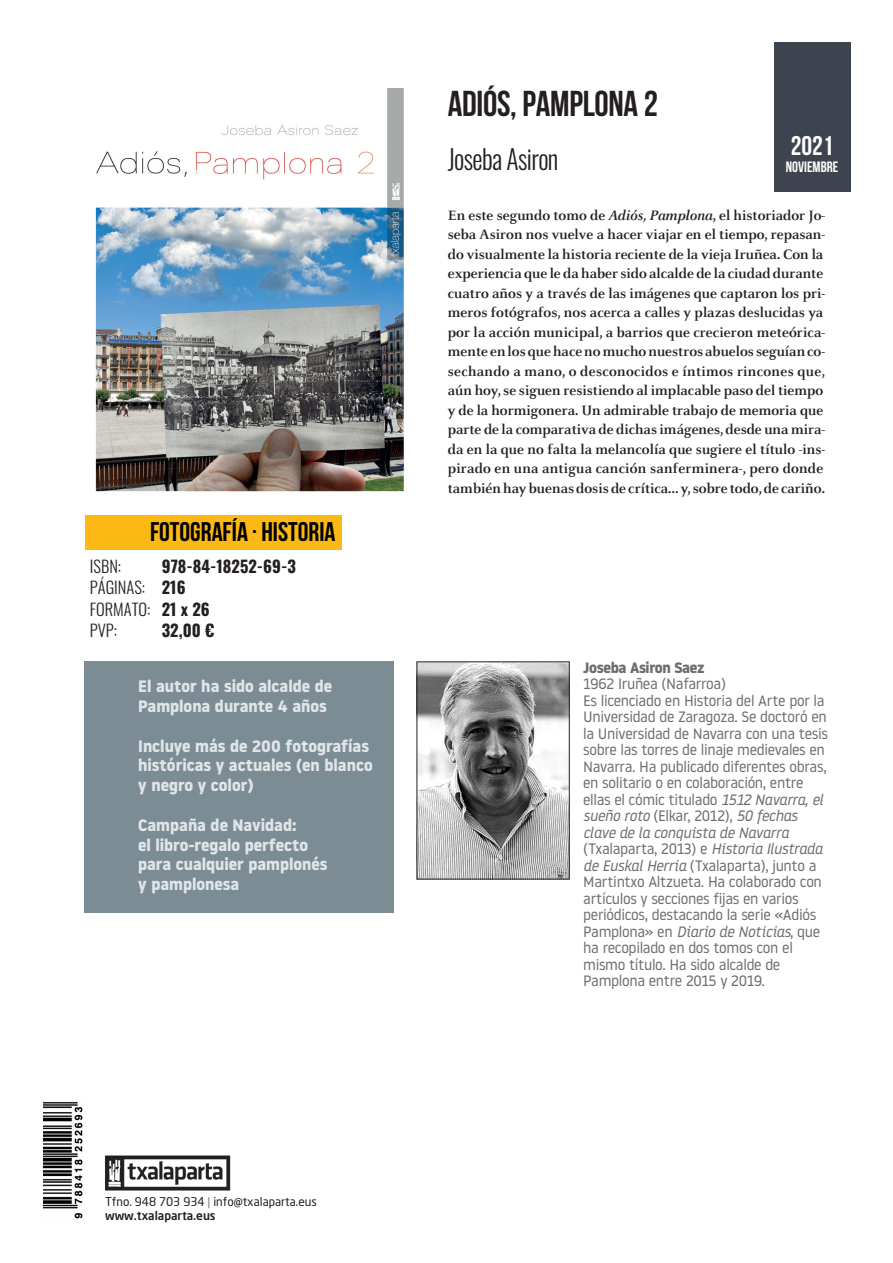
<style>
.page{position:relative;width:893px;height:1263px;background:#fff}
.page>*{position:absolute;margin:0;border:0;box-sizing:border-box;transform-origin:0 0}
.t1{font:36px "Bebas Neue";letter-spacing:-.01em;color:#231f20}
.t2{font:700 27px "Bebas Neue";color:#000}
.t3{font:300 27px "Oswald";letter-spacing:-.025em;color:#231f20;scale:.95 1}
.t4{font:700 27px "Bebas Neue";color:#fff}
.t5{font:700 16.5px/19.8px "Noway";color:#e0e5e8}
.t6{font:700 16.5px/21.3px "Oswald";color:#231f20}
.t7{font:300 16.5px "Oswald";color:#231f20}
.t8{font:700 15px/19.5px "Celeste";color:#231f20}
.t9{font:15px/16.5px "Noway";letter-spacing:-.025em;color:#6c6d70}
.t10{font:700 15px "Noway";letter-spacing:-.025em;color:#6c6d70}
.t11{font:700 15px "Bebas Neue";color:#fff}
.t12{font:12px/13.5px "Neo Sans Pro";color:#231f20}
.s1{font-weight:300}
.s2{font-style:italic}
.s3{color:#80838a}
.s4{font-weight:500}
</style>
<div class="page">
<img style="left:95px;top:89px;width:309px;height:403px">
<div style="left:85px;top:516px;width:256px;height:34px;background:#fcb814"></div>
<div style="left:774px;top:43px;width:76px;height:149px;background:#3e444f"></div>
<img style="left:43px;top:1101px;width:40px;height:118px">
<img style="left:105px;top:1155px;width:126px;height:36px">
<img style="left:418px;top:663px;width:150px;height:214px">
<div style="left:416px;top:661px;width:154px;height:218px;border:1px solid #231f20"></div>
<div style="left:85px;top:661px;width:309px;height:252px;background:#7c8c95"></div>
<h2 class="t2" style="left:150px;top:516px;width:187px">FOTOGRAFÍA · HISTORIA</h2>
<p class="t6" style="left:90px;top:557px;width:208px;text-indent:72px">978-84-18252-69-3<br><span class="s1">PÁGINAS:</span> 216<br><span class="s1">FORMATO:</span> 21 x 26<br><span class="s1">PVP:</span></p>
<p class="t7" style="left:90px;top:558px;width:33px">ISBN:</p>
<p class="t6" style="left:162px;top:621px;width:54px">32,00 €</p>
<p class="t5" style="left:138px;top:678px;width:195px">El autor ha sido alcalde de<br>Pamplona durante 4 años</p>
<p class="t5" style="left:138px;top:737px;width:236px">Incluye más de 200 fotografías históricas y actuales (en blanco y negro y color)</p>
<p class="t5" style="left:138px;top:816px;width:191px">Campaña de Navidad:<br>el libro-regalo perfecto para cualquier pamplonés y pamplonesa</p>
<h1 class="t1" style="left:448px;top:82px;width:212px">ADIÓS, PAMPLONA 2</h1>
<h2 class="t3" style="left:448px;top:145px;width:118px">Joseba Asiron</h2>
<h2 class="t4" style="left:791px;top:130px;width:44px">2021</h2>
<p class="t11" style="left:786px;top:158px;width:54px">NOVIEMBRE</p>
<p class="t8" style="left:448px;top:207px;width:379px">En este segundo tomo de <span class="s2">Adiós, Pamplona</span>, el historiador Jo&shy;seba Asiron nos vuelve a hacer viajar en el tiempo, repasan&shy;do visualmente la historia reciente de la vieja Iruñea. Con la experiencia que le da haber sido alcalde de la ciudad durante cuatro años y a través de las imágenes que captaron los pri&shy;meros fotógrafos, nos acerca a calles y plazas deslucidas ya por la acción municipal, a barrios que crecieron meteórica&shy;mente en los que hace no mucho nuestros abuelos seguían co&shy;sechando a mano, o desconocidos e íntimos rincones que, aún hoy, se siguen resistiendo al implacable paso del tiempo y de la hormigonera. Un admirable trabajo de memoria que parte de la comparativa de dichas imágenes, desde una mira&shy;da en la que no falta la melancolía que sugiere el título -ins&shy;pirado en una antigua canción sanferminera-, pero donde también hay buenas dosis de crítica… y, sobre todo, de cariño.</p>
<p class="t10" style="left:583px;top:661px;width:123px">Joseba Asiron Saez</p>
<p class="t9" style="left:583px;top:677px;width:246px">1962 Iruñea (Nafarroa)<br>Es licenciado en Historia del Arte por la Universidad de Zaragoza. Se doctoró en la Universidad de Navarra con una tesis sobre las torres de linaje medievales en Navarra. Ha publicado diferentes obras, en solitario o en colaboración, entre ellas el cómic titulado <span class="s2">1512 Navarra, el sueño roto</span> (Elkar, 2012), <span class="s2">50 fechas clave de la conquista de Navarra </span>(Txalaparta, 2013) e <span class="s2">Historia Ilustrada de Euskal Herria</span> (Txalaparta), junto a Martintxo Altzueta. Ha colaborado con artículos y secciones fijas en varios periódicos, destacando la serie «Adiós Pamplona» en <span class="s2">Diario de Noticias</span>, que ha recopilado en dos tomos con el mismo título. Ha sido alcalde de Pamplona entre 2015 y 2019.</p>
<p class="t12" style="left:105px;top:1195px;width:213px">Tfno. 948 703 934 <span class="s3">|</span> info@txalaparta.eus <span class="s4">www.txalaparta.eus</span></p>
</div>
